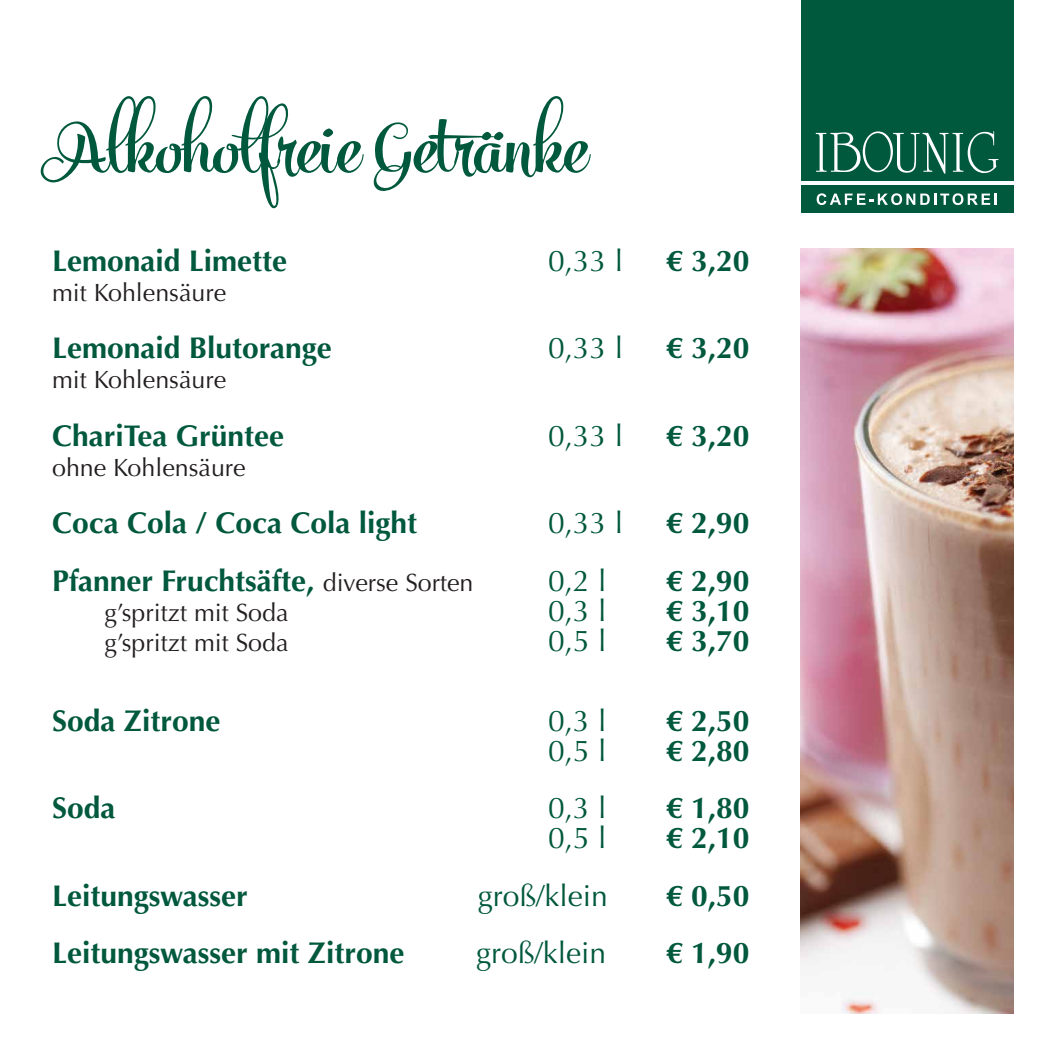
<style>
.page{position:relative;width:1063px;height:1063px;background:#fff}
.page>*{position:absolute;margin:0;border:0;box-sizing:border-box;transform-origin:0 0}
.t1{font:700 87.5px "Mercury Script";color:#00583d}
.t2{font:700 30px "Optima";color:#00583d}
.t3{font:30px "Optima";color:#00583d}
.t4{font:25px "Optima";color:#231f20}
.s1{font-weight:400;font-size:25px;color:#231f20}
</style>
<div class="page">
<img style="left:801px;top:248px;width:212px;height:765px">
<div style="left:801px;top:0;width:212px;height:181px;background:#00583d"></div>
<div style="left:801px;top:184px;width:212px;height:29px;background:#00583d"></div>
<svg style="left:816px;top:131px;width:182px;height:43px"></svg>
<svg style="left:817px;top:193px;width:180px;height:12px"></svg>
<h1 class="t1" style="left:50px;top:91px;width:540px">Alkoholfreie Getränke</h1>
<p class="t2" style="left:52px;top:243px;width:237px">Lemonaid Limette</p>
<p class="t3" style="left:548px;top:243px;width:77px">0,33 l</p>
<p class="t2" style="left:666px;top:243px;width:85px">€ 3,20</p>
<p class="t4" style="left:52px;top:278px;width:176px">mit Kohlensäure</p>
<p class="t2" style="left:52px;top:331px;width:281px">Lemonaid Blutorange</p>
<p class="t3" style="left:548px;top:331px;width:77px">0,33 l</p>
<p class="t2" style="left:666px;top:331px;width:85px">€ 3,20</p>
<p class="t4" style="left:52px;top:365px;width:176px">mit Kohlensäure</p>
<p class="t2" style="left:52px;top:418px;width:234px">ChariTea Grüntee</p>
<p class="t3" style="left:548px;top:418px;width:77px">0,33 l</p>
<p class="t2" style="left:666px;top:418px;width:85px">€ 3,20</p>
<p class="t4" style="left:52px;top:453px;width:195px">ohne Kohlensäure</p>
<p class="t2" style="left:52px;top:506px;width:367px">Coca Cola / Coca Cola light</p>
<p class="t3" style="left:548px;top:506px;width:77px">0,33 l</p>
<p class="t2" style="left:666px;top:506px;width:85px">€ 2,90</p>
<p class="t2" style="left:52px;top:563px;width:423px">Pfanner Fruchtsäfte, <span class="s1">diverse Sorten</span></p>
<p class="t3" style="left:548px;top:563px;width:60px">0,2 l</p>
<p class="t2" style="left:666px;top:563px;width:85px">€ 2,90</p>
<p class="t4" style="left:105px;top:598px;width:185px">g’spritzt mit Soda</p>
<p class="t3" style="left:548px;top:593px;width:60px">0,3 l</p>
<p class="t2" style="left:666px;top:593px;width:85px">€ 3,10</p>
<p class="t4" style="left:105px;top:628px;width:185px">g’spritzt mit Soda</p>
<p class="t3" style="left:548px;top:623px;width:60px">0,5 l</p>
<p class="t2" style="left:666px;top:623px;width:85px">€ 3,70</p>
<p class="t2" style="left:52px;top:703px;width:170px">Soda Zitrone</p>
<p class="t3" style="left:548px;top:703px;width:60px">0,3 l</p>
<p class="t2" style="left:666px;top:703px;width:85px">€ 2,50</p>
<p class="t3" style="left:548px;top:733px;width:60px">0,5 l</p>
<p class="t2" style="left:666px;top:733px;width:85px">€ 2,80</p>
<p class="t2" style="left:52px;top:791px;width:65px">Soda</p>
<p class="t3" style="left:548px;top:791px;width:60px">0,3 l</p>
<p class="t2" style="left:666px;top:791px;width:85px">€ 1,80</p>
<p class="t3" style="left:548px;top:821px;width:60px">0,5 l</p>
<p class="t2" style="left:666px;top:821px;width:85px">€ 2,10</p>
<p class="t2" style="left:52px;top:878px;width:197px">Leitungswasser</p>
<p class="t3" style="left:478px;top:878px;width:132px">groß/klein</p>
<p class="t2" style="left:666px;top:878px;width:85px">€ 0,50</p>
<p class="t2" style="left:52px;top:936px;width:354px">Leitungswasser mit Zitrone</p>
<p class="t3" style="left:476px;top:936px;width:132px">groß/klein</p>
<p class="t2" style="left:666px;top:936px;width:85px">€ 1,90</p>
</div>
